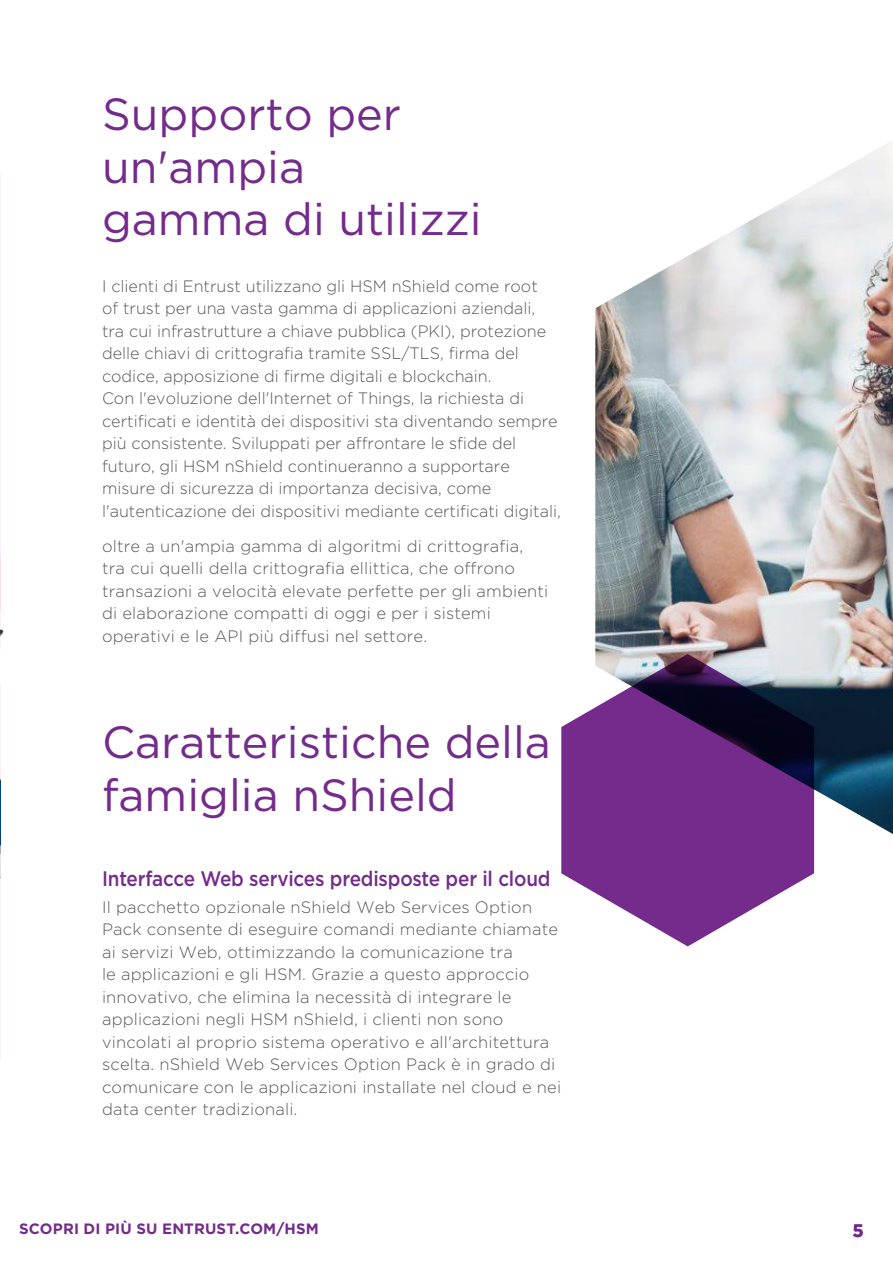
<style>
.page{position:relative;width:893px;height:1263px;background:#fff}
.page>*{position:absolute;margin:0;border:0;box-sizing:border-box;transform-origin:0 0}
.PAge_Title{font:45px/52.5px "Gotham";color:#742b8b}
._3_Header{font:500 21px "Gotham";letter-spacing:-.01em;color:#742b8b;scale:.9 1}
.t1{font:700 18px "Gotham";color:#742b8b}
._4_Body_Text{font:300 16.5px/22.5px "Gotham";letter-spacing:.01em;color:#57585a}
.t2{font:700 15px "Gotham";letter-spacing:.015em;color:#742b8b}
</style>
<div class="page">
<svg style="left:0;top:509px;width:1px;height:182px"></svg>
<img style="left:595px;top:141px;width:298px;height:693px">
<svg style="left:561px;top:654px;width:253px;height:292px;fill:#742b8b"></svg>
<img style="left:0;top:520px;width:4px;height:160px">
<p class="PAge_Title" style="left:102px;top:88px;width:381px">Supporto per un'ampia gamma di utilizzi</p>
<p class="_4_Body_Text" style="left:102px;top:274px;width:460px">I clienti di Entrust utilizzano gli HSM nShield come root<br>of trust per una vasta gamma di applicazioni aziendali, tra cui infrastrutture a chiave pubblica (PKI), protezione delle chiavi di crittografia tramite SSL/TLS, firma del codice, apposizione di firme digitali e blockchain.<br>Con l'evoluzione dell'Internet of Things, la richiesta di certificati e identità dei dispositivi sta diventando sempre più consistente. Sviluppati per affrontare le sfide del futuro, gli HSM nShield continueranno a supportare misure di sicurezza di importanza decisiva, come l'autenticazione dei dispositivi mediante certificati digitali,</p>
<p class="_4_Body_Text" style="left:102px;top:535px;width:448px">oltre a un'ampia gamma di algoritmi di crittografia, tra cui quelli della crittografia ellittica, che offrono transazioni a velocità elevate perfette per gli ambienti di elaborazione compatti di oggi e per i sistemi operativi e le API più diffusi nel settore.</p>
<p class="PAge_Title" style="left:102px;top:716px;width:450px">Caratteristiche della famiglia nShield</p>
<p class="_3_Header" style="left:102px;top:865px;width:500px">Interfacce Web services predisposte per il cloud</p>
<p class="_4_Body_Text" style="left:102px;top:895px;width:461px">Il pacchetto opzionale nShield Web Services Option Pack consente di eseguire comandi mediante chiamate ai servizi Web, ottimizzando la comunicazione tra<br>le applicazioni e gli HSM. Grazie a questo approccio innovativo, che elimina la necessità di integrare le applicazioni negli HSM nShield, i clienti non sono vincolati al proprio sistema operativo e all'architettura scelta. nShield Web Services Option Pack è in grado di comunicare con le applicazioni installate nel cloud e nei data center tradizionali.</p>
<p class="t2" style="left:19px;top:1219px;width:301px">SCOPRI DI PIÙ SU ENTRUST.COM/HSM</p>
<p class="t1" style="left:852px;top:1218px;width:13px">5</p>
</div>
